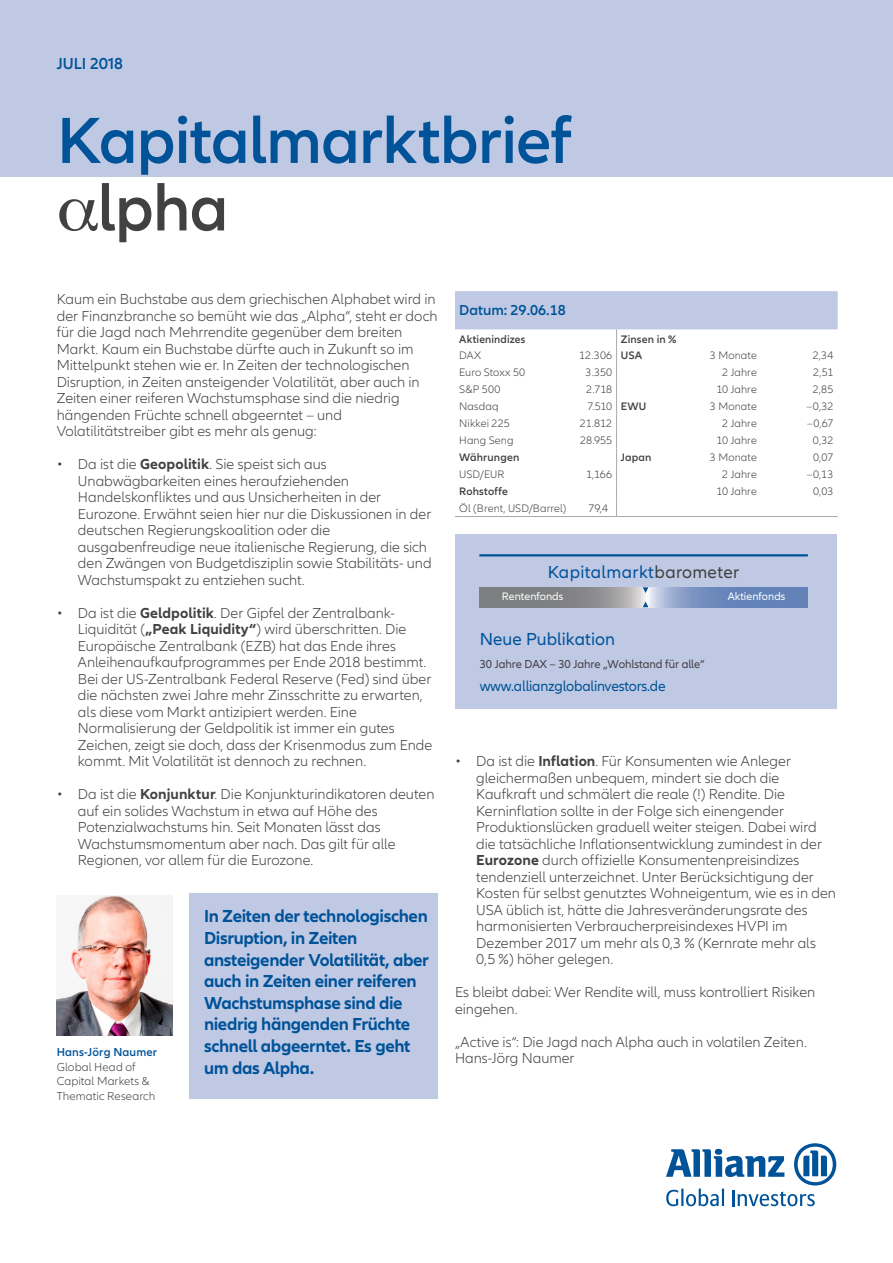
<style>
.page{position:relative;width:893px;height:1263px;background:#fff}
.page>*{position:absolute;margin:0;border:0;box-sizing:border-box;transform-origin:0 0}
.t1{font:600 67.5px "Allianz Neo";letter-spacing:-.015em;color:#005399}
.t2{font:600 67.5px "Allianz Neo";color:#414042}
.t3{font:700 18px/21.6px "Allianz Neo";letter-spacing:-.02em;color:#005399}
.t4{font:18px "Allianz Neo";letter-spacing:.02em;color:#00529d}
.t5{font:18px "Allianz Neo";color:#00529d}
.t6{font:600 16.5px "Allianz Neo";color:#005399}
.t7{font:300 15px/16.5px "Allianz Neo";color:#414042}
.t8{font:15px "Allianz Neo";letter-spacing:-.015em;color:#005398}
.t9{font:600 15px "Allianz Neo";color:#005399}
.t10{font:300 12px/14.4px "Allianz Neo";letter-spacing:.005em;color:#414042}
.t11{font:12px "Allianz Neo";letter-spacing:-.01em;color:#414042}
.t12{font:600 12px "Allianz Neo";letter-spacing:.01em;color:#005399}
.t13{font:300 11.25px "Allianz Neo";letter-spacing:.01em;color:#414042}
.t14{font:600 11.25px "Allianz Neo";letter-spacing:.015em;color:#414042}
.t15{font:11.25px "Allianz Neo";color:#fff}
.s1{font-weight:700}
.s2{font-weight:600}
.s3{color:#414042}
</style>
<div class="page">
<svg style="left:666px;top:1143px;width:170px;height:63px"></svg>
<svg style="left:455px;top:291px;width:383px;height:225px"></svg>
<hr style="left:455px;top:516px;width:76px;height:1px;background:#a7a9ac">
<hr style="left:531px;top:516px;width:86px;height:1px;background:#a7a9ac">
<hr style="left:617px;top:516px;width:68px;height:1px;background:#a7a9ac">
<hr style="left:685px;top:516px;width:76px;height:1px;background:#a7a9ac">
<hr style="left:761px;top:516px;width:77px;height:1px;background:#a7a9ac">
<img style="left:57px;top:895px;width:115px;height:140px">
<div style="left:189px;top:893px;width:249px;height:206px;background:#c0c9e3"></div>
<div style="left:455px;top:534px;width:381px;height:174px;background:#c0c9e3"></div>
<svg style="left:479px;top:587px;width:329px;height:20px;background:#8491a9"></svg>
<svg style="left:643px;top:587px;width:5px;height:6px"></svg>
<svg style="left:643px;top:601px;width:5px;height:6px"></svg>
<hr style="left:479px;top:554px;width:329px;height:2px;background:#00529d">
<div style="left:0;top:0;width:893px;height:176px;background:#c0c9e3"></div>
<p class="t6" style="left:57px;top:54px;width:68px">JULI 2018</p>
<h1 class="t1" style="left:57px;top:102px;width:517px">Kapitalmarktbrief</h1>
<h1 class="t2" style="left:97px;top:169px;width:133px">lpha</h1>
<p class="t7" style="left:57px;top:291px;width:382px">Kaum ein Buchstabe aus dem griechischen Alphabet wird in der Finanzbranche so bemüht wie das „Alpha“, steht er doch für die Jagd nach Mehrrendite gegenüber dem breiten Markt. Kaum ein Buchstabe dürfte auch in Zukunft so im Mittelpunkt stehen wie er. In Zeiten der technologischen Disruption, in Zeiten ansteigender Volatilität, aber auch in Zeiten einer reiferen Wachstumsphase sind die niedrig hängenden Früchte schnell abgeerntet – und Volatilitätstreiber gibt es mehr als genug:</p>
<p class="t7" style="left:78px;top:456px;width:355px;text-indent:-21px">• Da ist die <span class="s1">Geopolitik</span>. Sie speist sich aus Unabwägbarkeiten eines heraufziehenden Handelskonfliktes und aus Unsicherheiten in der Eurozone. Erwähnt seien hier nur die Diskussionen in der deutschen Regierungskoalition oder die ausgabenfreudige neue italienische Regierung, die sich den Zwängen von Budgetdisziplin sowie Stabilitäts- und Wachstumspakt zu entziehen sucht.</p>
<p class="t7" style="left:78px;top:605px;width:356px;text-indent:-21px">• Da ist die <span class="s1">Geldpolitik</span>. Der Gipfel der Zentralbank-Liquidität (<span class="s1">„Peak Liquidity“</span>) wird überschritten. Die Europäische Zentralbank (EZB) hat das Ende ihres Anleihenaufkaufprogrammes per Ende 2018 bestimmt.<br>Bei der US-Zentralbank Federal Reserve (Fed) sind über die nächsten zwei Jahre mehr Zinsschritte zu erwarten, als diese vom Markt antizipiert werden. Eine Normalisierung der Geldpolitik ist immer ein gutes Zeichen, zeigt sie doch, dass der Krisenmodus zum Ende kommt. Mit Volatilität ist dennoch zu rechnen.</p>
<p class="t7" style="left:78px;top:786px;width:358px;text-indent:-21px">• Da ist die <span class="s1">Konjunktur</span>. Die Konjunkturindikatoren deuten auf ein solides Wachstum in etwa auf Höhe des Potenzialwachstums hin. Seit Monaten lässt das Wachstumsmomentum aber nach. Das gilt für alle Regionen, vor allem für die Eurozone.</p>
<p class="t12" style="left:57px;top:1045px;width:102px">Hans-Jörg Naumer</p>
<p class="t10" style="left:57px;top:1060px;width:100px">Global Head of<br>Capital Markets &amp;<br>Thematic Research</p>
<p class="t3" style="left:204px;top:906px;width:226px">In Zeiten der technologischen<br>Disruption, in Zeiten ansteigender Volatilität, aber auch in Zeiten einer reiferen<br>Wachstumsphase sind die niedrig hängenden Früchte schnell abgeerntet. Es geht um das Alpha.</p>
<p class="t9" style="left:459px;top:301px;width:108px">Datum: 29.06.18</p>
<p class="t14" style="left:459px;top:332px;width:68px">Aktienindizes</p>
<p class="t14" style="left:621px;top:332px;width:57px">Zinsen in %</p>
<p class="t13" style="left:459px;top:349px;width:24px">DAX</p>
<p class="t13" style="left:579px;top:349px;width:65px">12.306 <span class="s2">USA</span></p>
<p class="t13" style="left:710px;top:349px;width:49px">3 Monate</p>
<p class="t13" style="left:813px;top:349px;width:22px">2,34</p>
<p class="t13" style="left:459px;top:366px;width:68px">Euro Stoxx 50</p>
<p class="t13" style="left:586px;top:366px;width:28px">3.350</p>
<p class="t13" style="left:722px;top:366px;width:36px">2 Jahre</p>
<p class="t13" style="left:813px;top:366px;width:22px">2,51</p>
<p class="t13" style="left:459px;top:383px;width:43px">S&amp;P 500</p>
<p class="t13" style="left:586px;top:383px;width:28px">2.718</p>
<p class="t13" style="left:716px;top:383px;width:42px">10 Jahre</p>
<p class="t13" style="left:813px;top:383px;width:22px">2,85</p>
<p class="t13" style="left:459px;top:400px;width:41px">Nasdaq</p>
<p class="t13" style="left:587px;top:400px;width:60px">7.510 <span class="s2">EWU</span></p>
<p class="t13" style="left:710px;top:400px;width:49px">3 Monate</p>
<p class="t13" style="left:807px;top:400px;width:28px">–0,32</p>
<p class="t13" style="left:459px;top:417px;width:52px">Nikkei 225</p>
<p class="t13" style="left:580px;top:417px;width:34px">21.812</p>
<p class="t13" style="left:722px;top:417px;width:36px">2 Jahre</p>
<p class="t13" style="left:807px;top:417px;width:28px">–0,67</p>
<p class="t13" style="left:459px;top:434px;width:56px">Hang Seng</p>
<p class="t13" style="left:580px;top:434px;width:34px">28.955</p>
<p class="t13" style="left:716px;top:434px;width:42px">10 Jahre</p>
<p class="t13" style="left:813px;top:434px;width:22px">0,32</p>
<p class="t14" style="left:459px;top:451px;width:62px">Währungen</p>
<p class="t14" style="left:621px;top:451px;width:32px">Japan</p>
<p class="t13" style="left:710px;top:451px;width:49px">3 Monate</p>
<p class="t13" style="left:813px;top:451px;width:22px">0,07</p>
<p class="t13" style="left:459px;top:468px;width:47px">USD/EUR</p>
<p class="t13" style="left:586px;top:468px;width:28px">1,166</p>
<p class="t13" style="left:722px;top:468px;width:36px">2 Jahre</p>
<p class="t13" style="left:807px;top:468px;width:28px">–0,13</p>
<p class="t14" style="left:459px;top:485px;width:50px">Rohstoffe</p>
<p class="t13" style="left:716px;top:485px;width:42px">10 Jahre</p>
<p class="t13" style="left:813px;top:485px;width:22px">0,03</p>
<p class="t13" style="left:459px;top:502px;width:109px">Öl (Brent, USD/Barrel)</p>
<p class="t13" style="left:588px;top:502px;width:21px">79,4</p>
<p class="t4" style="left:548px;top:561px;width:193px">Kapitalmarkt<span class="s3">barometer</span></p>
<p class="t15" style="left:502px;top:590px;width:63px">Rentenfonds</p>
<p class="t15" style="left:728px;top:590px;width:59px">Aktienfonds</p>
<p class="t5" style="left:480px;top:629px;width:137px">Neue Publikation</p>
<p class="t11" style="left:480px;top:657px;width:226px">30 Jahre DAX – 30 Jahre „Wohlstand für alle“</p>
<p class="t8" style="left:480px;top:677px;width:188px">www.allianzglobalinvestors.de</p>
<p class="t7" style="left:476px;top:753px;width:361px;text-indent:-21px">• Da ist die <span class="s1">Inflation</span>. Für Konsumenten wie Anleger gleichermaßen unbequem, mindert sie doch die Kaufkraft und schmälert die reale (!) Rendite. Die Kerninflation sollte in der Folge sich einengender Produktionslücken graduell weiter steigen. Dabei wird die tatsächliche Inflationsentwicklung zumindest in der <span class="s1">Eurozone</span> durch offizielle Konsumentenpreisindizes tendenziell unterzeichnet. Unter Berücksichtigung der Kosten für selbst genutztes Wohneigentum, wie es in den USA üblich ist, hätte die Jahresveränderungsrate des harmonisierten Verbraucherpreisindexes HVPI im Dezember 2017 um mehr als 0,3 % (Kernrate mehr als 0,5 %) höher gelegen.</p>
<p class="t7" style="left:455px;top:984px;width:362px">Es bleibt dabei: Wer Rendite will, muss kontrolliert Risiken eingehen.</p>
<p class="t7" style="left:455px;top:1034px;width:353px">„Active is“: Die Jagd nach Alpha auch in volatilen Zeiten.<br>Hans-Jörg Naumer</p>
</div>
